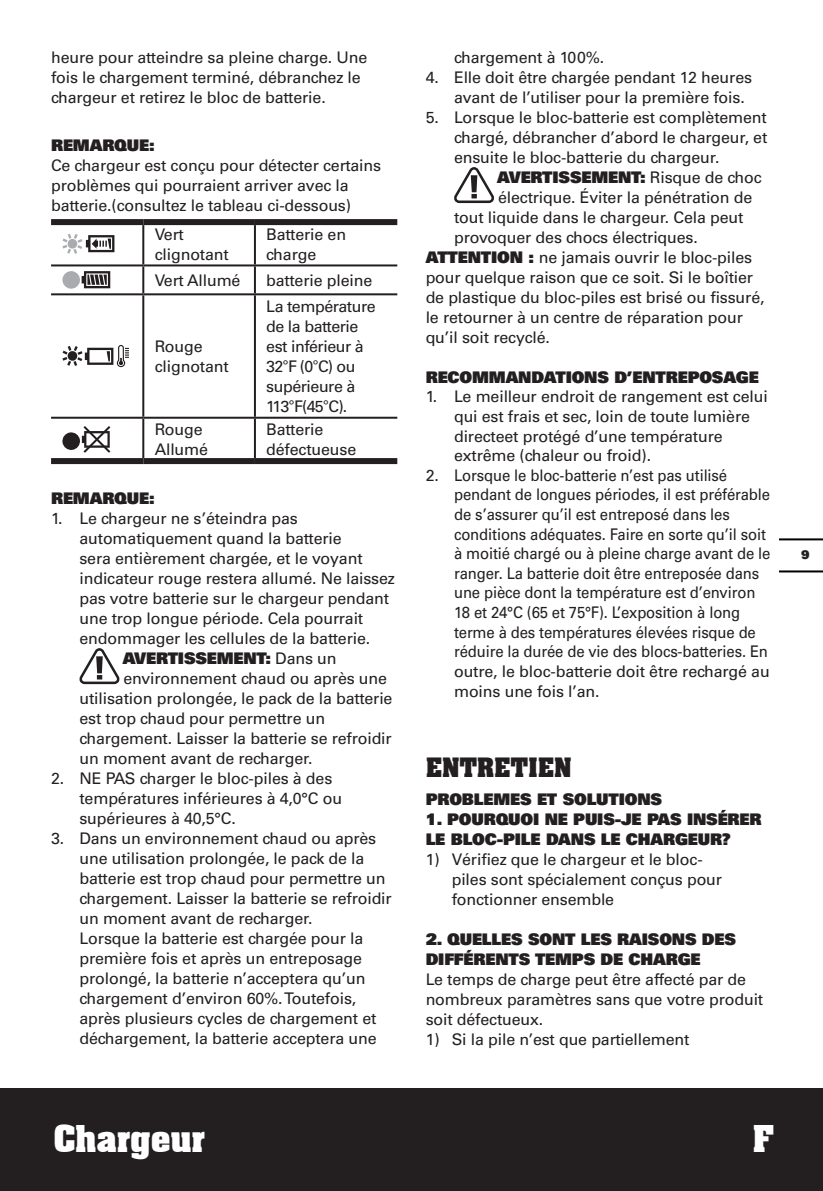
<style>
.page{position:relative;width:823px;height:1191px;background:#fff}
.page>*{position:absolute;margin:0;border:0;box-sizing:border-box;transform-origin:0 0}
.t1{font:700 36px "Aachen BT";letter-spacing:-.025em;color:#fff}
.t2{font:700 26px "Aachen BT";letter-spacing:-.01em;color:#231f20}
.t3{font:16px/20px "Univers";letter-spacing:-.01em;color:#231f20}
.t4{font:900 16px/20px "Univers";letter-spacing:-.01em;color:#231f20}
.t5{font:16px/20px "Univers";letter-spacing:-.03em;color:#231f20}
.t6{font:900 12px "Univers";color:#231f20}
.s1{font-family:"Arial"}
.s2{font-weight:400}
.s3{font-weight:900}
</style>
<div class="page">
<div style="left:0;top:1089px;width:822px;height:102px;background:#231f20"></div>
<hr style="left:779px;top:570px;width:43px;height:2px;background:#000">
<hr style="left:779px;top:538px;width:43px;height:2px;background:#000">
<hr style="left:142px;top:225px;width:2px;height:39px;background:#231f20">
<hr style="left:254px;top:225px;width:2px;height:39px;background:#231f20">
<hr style="left:51px;top:264px;width:92px;height:2px;background:#231f20">
<hr style="left:143px;top:264px;width:112px;height:2px;background:#231f20">
<hr style="left:142px;top:266px;width:2px;height:27px;background:#231f20">
<hr style="left:255px;top:264px;width:142px;height:2px;background:#231f20">
<hr style="left:254px;top:266px;width:2px;height:27px;background:#231f20">
<hr style="left:51px;top:293px;width:92px;height:2px;background:#231f20">
<hr style="left:143px;top:293px;width:112px;height:2px;background:#231f20">
<hr style="left:142px;top:295px;width:2px;height:122px;background:#231f20">
<hr style="left:255px;top:293px;width:142px;height:2px;background:#231f20">
<hr style="left:254px;top:295px;width:2px;height:122px;background:#231f20">
<hr style="left:51px;top:417px;width:92px;height:2px;background:#231f20">
<hr style="left:143px;top:417px;width:112px;height:2px;background:#231f20">
<hr style="left:142px;top:419px;width:2px;height:39px;background:#231f20">
<hr style="left:255px;top:417px;width:142px;height:2px;background:#231f20">
<hr style="left:254px;top:419px;width:2px;height:39px;background:#231f20">
<div style="left:51px;top:219px;width:92px;height:6px;background:#231f20"></div>
<div style="left:143px;top:219px;width:112px;height:6px;background:#231f20"></div>
<div style="left:255px;top:219px;width:142px;height:6px;background:#231f20"></div>
<div style="left:51px;top:458px;width:92px;height:6px;background:#231f20"></div>
<div style="left:143px;top:458px;width:112px;height:6px;background:#231f20"></div>
<div style="left:255px;top:458px;width:142px;height:6px;background:#231f20"></div>
<svg style="left:62px;top:234px;width:52px;height:20px"></svg>
<svg style="left:62px;top:271px;width:48px;height:18px"></svg>
<svg style="left:62px;top:345px;width:67px;height:22px"></svg>
<svg style="left:62px;top:426px;width:48px;height:27px"></svg>
<svg style="left:79px;top:648px;width:40px;height:36px"></svg>
<svg style="left:454px;top:167px;width:40px;height:36px"></svg>
<p class="t3" style="left:51px;top:47px;width:317px">heure pour atteindre sa pleine charge. Une fois le chargement terminé, débranchez le chargeur et retirez le bloc de batterie.</p>
<p class="t4" style="left:51px;top:135px;width:105px">REMARQUE:</p>
<p class="t3" style="left:51px;top:155px;width:331px">Ce chargeur est conçu pour détecter certains problèmes qui pourraient arriver avec la batterie.(consultez le tableau ci-dessous)</p>
<p class="t3" style="left:154px;top:224px;width:76px">Vert clignotant</p>
<p class="t3" style="left:266px;top:224px;width:81px">Batterie en charge</p>
<p class="t3" style="left:154px;top:270px;width:87px">Vert Allumé</p>
<p class="t3" style="left:266px;top:270px;width:107px">batterie pleine</p>
<p class="t3" style="left:154px;top:336px;width:76px">Rouge clignotant</p>
<p class="t5" style="left:266px;top:296px;width:111px">La température de la batterie est inférieur à<br>32<span class="s1">°</span>F (0<span class="s1">°</span>C) ou supérieure à<br>113<span class="s1">°</span>F(45<span class="s1">°</span>C).</p>
<p class="t3" style="left:154px;top:420px;width:55px">Rouge<br>Allumé</p>
<p class="t3" style="left:266px;top:420px;width:91px">Batterie défectueuse</p>
<p class="t4" style="left:51px;top:488px;width:105px">REMARQUE:</p>
<p class="t3" style="left:51px;top:508px;width:248px">1. Le chargeur ne s’éteindra pas</p>
<p class="t3" style="left:79px;top:528px;width:264px">automatiquement quand la batterie</p>
<p class="t3" style="left:79px;top:548px;width:284px">sera entièrement chargée, et le voyant</p>
<p class="t3" style="left:79px;top:568px;width:317px">indicateur rouge restera allumé. Ne laissez</p>
<p class="t3" style="left:79px;top:588px;width:311px">pas votre batterie sur le chargeur pendant</p>
<p class="t3" style="left:79px;top:608px;width:285px">une trop longue période. Cela pourrait</p>
<p class="t3" style="left:79px;top:628px;width:292px">endommager les cellules de la batterie.</p>
<p class="t4" style="left:123px;top:648px;width:215px">AVERTISSEMENT: <span class="s2">Dans un</span></p>
<p class="t3" style="left:123px;top:668px;width:265px">environnement chaud ou après une</p>
<p class="t3" style="left:79px;top:688px;width:314px">utilisation prolongée, le pack de la batterie</p>
<p class="t3" style="left:79px;top:708px;width:247px">est trop chaud pour permettre un</p>
<p class="t3" style="left:79px;top:728px;width:314px">chargement. Laisser la batterie se refroidir</p>
<p class="t3" style="left:79px;top:748px;width:234px">un moment avant de recharger.</p>
<p class="t3" style="left:79px;top:768px;width:264px;text-indent:-28px">2. NE PAS charger le bloc-piles à des températures inférieures à 4,0°C ou supérieures à 40,5°C.</p>
<p class="t3" style="left:79px;top:828px;width:314px;text-indent:-28px">3. Dans un environnement chaud ou après une utilisation prolongée, le pack de la batterie est trop chaud pour permettre un chargement. Laisser la batterie se refroidir un moment avant de recharger.<br>Lorsque la batterie est chargée pour la première fois et après un entreposage prolongé, la batterie n’acceptera qu’un chargement d’environ 60%. Toutefois, après plusieurs cycles de chargement et déchargement, la batterie acceptera une</p>
<p class="t3" style="left:454px;top:47px;width:152px">chargement à 100%.</p>
<p class="t3" style="left:454px;top:67px;width:299px;text-indent:-28px">4. Elle doit être chargée pendant 12 heures avant de l’utiliser pour la première fois.</p>
<p class="t3" style="left:454px;top:107px;width:314px;text-align:justify;text-indent:-28px">5. Lorsque le bloc-batterie est complètement chargé, débrancher d’abord le chargeur, et ensuite le bloc-batterie du chargeur.</p>
<p class="t4" style="left:497px;top:167px;width:266px">AVERTISSEMENT: <span class="s2">Risque de choc</span></p>
<p class="t3" style="left:497px;top:187px;width:256px">électrique. Éviter la pénétration de</p>
<p class="t3" style="left:454px;top:207px;width:291px">tout liquide dans le chargeur. Cela peut</p>
<p class="t3" style="left:454px;top:227px;width:245px">provoquer des chocs électriques.</p>
<p class="t3" style="left:425px;top:247px;width:328px"><span class="s3">ATTENTION :</span> ne jamais ouvrir le bloc-piles</p>
<p class="t3" style="left:425px;top:267px;width:329px">pour quelque raison que ce soit. Si le boîtier</p>
<p class="t3" style="left:425px;top:287px;width:340px">de plastique du bloc-piles est brisé ou fissuré,</p>
<p class="t3" style="left:425px;top:307px;width:318px">le retourner à un centre de réparation pour</p>
<p class="t3" style="left:425px;top:327px;width:126px">qu’il soit recyclé.</p>
<p class="t4" style="left:425px;top:366px;width:334px">RECOMMANDATIONS D’ENTREPOSAGE</p>
<p class="t3" style="left:454px;top:387px;width:315px;text-indent:-28px">1. Le meilleur endroit de rangement est celui qui est frais et sec, loin de toute lumière directeet protégé d’une température extrême (chaleur ou froid).</p>
<p class="t3" style="left:454px;top:465px;width:317px;text-indent:-28px">2. Lorsque le bloc-batterie n’est pas utilisé pendant de longues périodes, il est préférable de s’assurer qu’il est entreposé dans les conditions adéquates. Faire en sorte qu’il soit à moitié chargé ou à pleine charge avant de le ranger. La batterie doit être entreposée dans une pièce dont la température est d’environ 18 et 24°C (65 et 75°F). L’exposition à long terme à des températures élevées risque de réduire la durée de vie des blocs-batteries. En outre, le bloc-batterie doit être rechargé au moins une fois l’an.</p>
<h2 class="t2" style="left:425px;top:751px;width:147px">ENTRETIEN</h2>
<p class="t4" style="left:425px;top:788px;width:238px">PROBLEMES ET SOLUTIONS</p>
<p class="t4" style="left:425px;top:808px;width:337px">1. POURQUOI NE PUIS-JE PAS INSÉRER<br>LE BLOC-PILE DANS LE CHARGEUR?</p>
<p class="t3" style="left:451px;top:849px;width:272px;text-indent:-26px">1) Vérifiez que le chargeur et le bloc&shy;piles sont spécialement conçus pour fonctionner ensemble</p>
<p class="t4" style="left:425px;top:928px;width:312px">2. QUELLES SONT LES RAISONS DES<br>DIFFÉRENTS TEMPS DE CHARGE</p>
<p class="t3" style="left:425px;top:969px;width:339px">Le temps de charge peut être affecté par de nombreux paramètres sans que votre produit soit défectueux.</p>
<p class="t3" style="left:425px;top:1029px;width:265px">1) Si la pile n’est que partiellement</p>
<p class="t6" style="left:800px;top:546px;width:10px">9</p>
<h1 class="t1" style="left:53px;top:1116px;width:154px">Chargeur</h1>
<h1 class="t1" style="left:752px;top:1116px;width:23px">F</h1>
</div>
